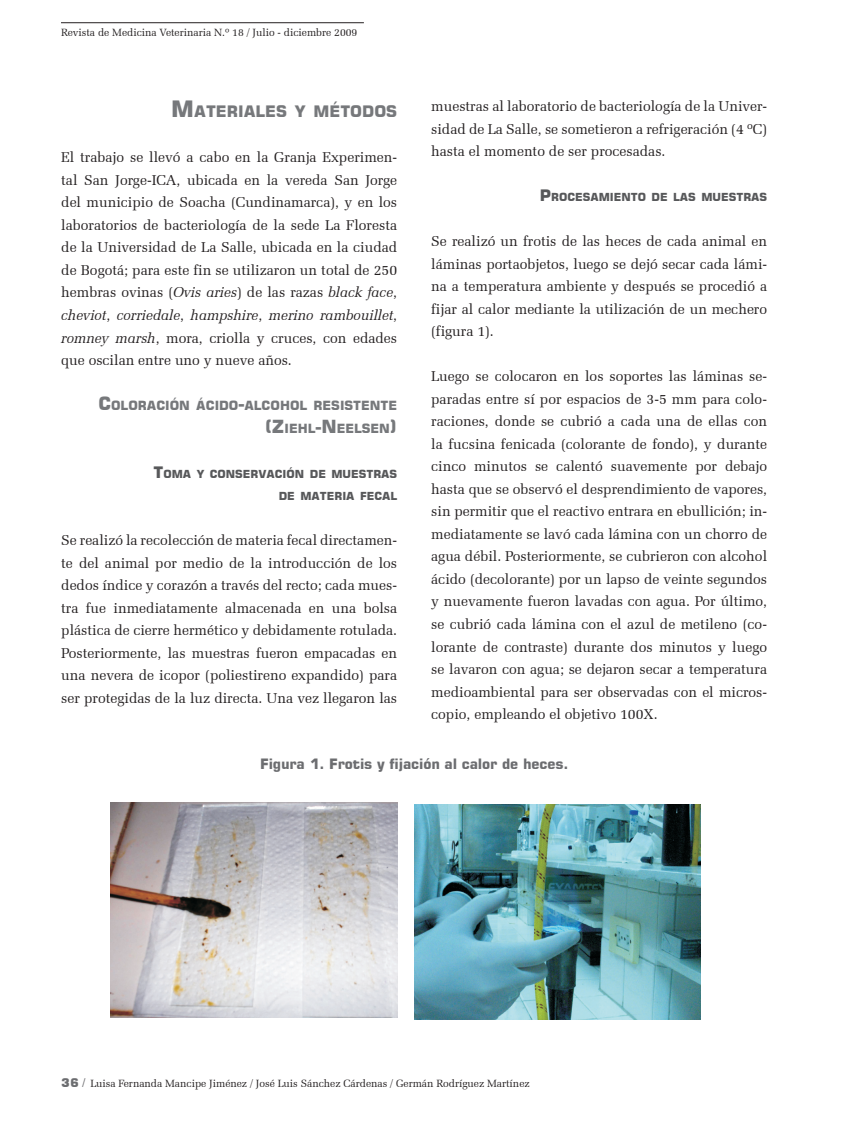
<style>
.page{position:relative;width:845px;height:1130px;background:#fff}
.page>*{position:absolute;margin:0;border:0;box-sizing:border-box;transform-origin:0 0}
.t1{font:700 15.75px "Square 721 BT";color:#76787b}
.t2{font:14.25px/22.5px "Zapf Elliptical 711 BT";color:#231f20;text-align:justify}
.t3{font:700 14.25px "Square 721 BT";letter-spacing:-.01em;color:#6c6d70}
.t4{font:700 12.6px/22.5px "Square 721 BT";color:#76787b;text-align:right}
.t5{font:700 10.95px/22.5px "Square 721 BT";color:#57585a;text-align:right}
.t6{font:10.5px "Zapf Elliptical 711 BT";color:#231f20}
.s1{font-size:15.75px}
.s2{font-size:22.5px}
.s3{font-style:italic}
.s4{font-size:18px}
.s5{font-family:"Square 721 Blk Normal";font-size:12px;color:#6c6d70}
</style>
<div class="page">
<hr style="left:61px;top:22px;width:303px;height:1px;background:#231f20">
<img style="left:110px;top:802px;width:287px;height:215px">
<img style="left:414px;top:804px;width:286px;height:215px">
<p class="t6" style="left:61px;top:26px;width:298px">Revista de Medicina Veterinaria N.º 18 / Julio - diciembre 2009</p>
<p class="t2" style="left:431px;top:95px;width:337px">muestras al laboratorio de bacteriología de la Univer&shy;sidad de La Salle, se sometieron a refrigeración (4 ºC) hasta el momento de ser procesadas.</p>
<p class="t5" style="left:539px;top:186px;width:229px"><span class="s1">P</span>ROCESAMIENTO DE LAS MUESTRAS</p>
<p class="t2" style="left:431px;top:230px;width:337px">Se realizó un frotis de las heces de cada animal en láminas portaobjetos, luego se dejó secar cada lámi&shy;na a temperatura ambiente y después se procedió a fijar al calor mediante la utilización de un mechero (figura 1).</p>
<p class="t2" style="left:431px;top:365px;width:337px">Luego se colocaron en los soportes las láminas se&shy;paradas entre sí por espacios de 3-5 mm para colo&shy;raciones, donde se cubrió a cada una de ellas con la fucsina fenicada (colorante de fondo), y durante cinco minutos se calentó suavemente por debajo hasta que se observó el desprendimiento de vapores, sin permitir que el reactivo entrara en ebullición; in&shy;mediatamente se lavó cada lámina con un chorro de agua débil. Posteriormente, se cubrieron con alcohol ácido (decolorante) por un lapso de veinte segundos y nuevamente fueron lavadas con agua. Por último, se cubrió cada lámina con el azul de metileno (co&shy;lorante de contraste) durante dos minutos y luego se lavaron con agua; se dejaron secar a temperatura medioambiental para ser observadas con el micros&shy;copio, empleando el objetivo 100X.</p>
<p class="t3" style="left:260px;top:755px;width:309px">Figura 1. Frotis y fijación al calor de heces.</p>
<p class="t1" style="left:171px;top:102px;width:227px"><span class="s2">M</span>ATERIALES Y MÉTODOS</p>
<p class="t2" style="left:61px;top:146px;width:337px">El trabajo se llevó a cabo en la Granja Experimen&shy;tal San Jorge-ICA, ubicada en la vereda San Jorge del municipio de Soacha (Cundinamarca), y en los laboratorios de bacteriología de la sede La Floresta de la Universidad de La Salle, ubicada en la ciudad de Bogotá; para este fin se utilizaron un total de 250 hembras ovinas (<span class="s3">Ovis aries</span>) de las razas <span class="s3">black face</span>, <span class="s3">cheviot</span>, <span class="s3">corriedale</span>, <span class="s3">hampshire</span>, <span class="s3">merino rambouillet</span>, <span class="s3">romney marsh</span>, mora, criolla y cruces, con edades que oscilan entre uno y nueve años.</p>
<p class="t4" style="left:98px;top:394px;width:300px"><span class="s4">C</span>OLORACIÓN ÁCIDO<span class="s4">-</span>ALCOHOL RESISTENTE <span class="s4">(Z</span>IEHL<span class="s4">-N</span> EELSEN<span class="s4">)</span></p>
<p class="t5" style="left:153px;top:462px;width:245px"><span class="s1">T</span>OMA Y CONSERVACIÓN DE MUESTRAS<br>DE MATERIA FECAL</p>
<p class="t2" style="left:61px;top:529px;width:337px">Se realizó la recolección de materia fecal directamen&shy;te del animal por medio de la introducción de los dedos índice y corazón a través del recto; cada mues&shy;tra fue inmediatamente almacenada en una bolsa plástica de cierre hermético y debidamente rotulada.<br>Posteriormente, las muestras fueron empacadas en una nevera de icopor (poliestireno expandido) para ser protegidas de la luz directa. Una vez llegaron las</p>
<p class="t6" style="left:61px;top:1076px;width:470px"><span class="s5">36 /</span> Luisa Fernanda Mancipe Jiménez / José Luis Sánchez Cárdenas / Germán Rodríguez Martínez</p>
</div>
